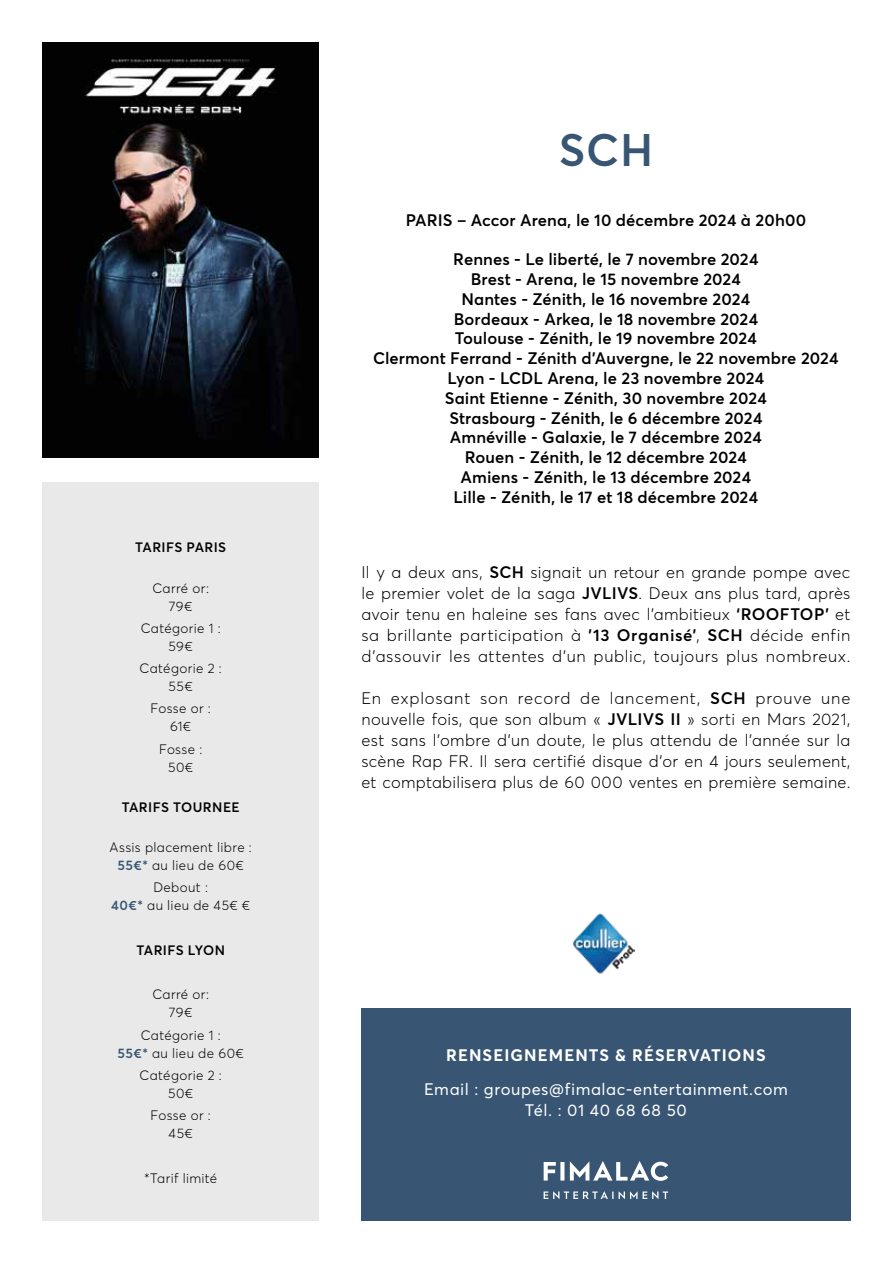
<style>
.page{position:relative;width:893px;height:1263px;background:#fff}
.page>*{position:absolute;margin:0;border:0;box-sizing:border-box;transform-origin:0 0}
.t1{font:600 45px "Averta";color:#385673}
.t2{font:300 16.5px/21px "Averta";letter-spacing:.02em;color:#000100;text-align:justify}
.t3{font:600 16.5px/19.8px "Averta";letter-spacing:.005em;color:#010000;text-align:center}
.t4{font:16.5px/21px "Averta";letter-spacing:.035em;color:#fff;text-align:center}
.t5{font:700 16.5px "Averta";letter-spacing:.065em;color:#fff}
.t6{font:300 13.5px/18px "Averta";letter-spacing:.03em;color:#000100;text-align:center}
.t7{font:600 13.5px "Averta";letter-spacing:.03em;color:#000100}
.s1{font-weight:600;color:#385673}
.s2{font-weight:600}
</style>
<div class="page">
<div style="left:43px;top:482px;width:276px;height:738px;background:#e9e9e9"></div>
<img style="left:43px;top:43px;width:276px;height:414px">
<div style="left:361px;top:1008px;width:489px;height:212px;background:#385673"></div>
<svg style="left:544px;top:1191px;width:124px;height:8px"></svg>
<svg style="left:544px;top:1161px;width:124px;height:20px"></svg>
<img style="left:573px;top:913px;width:61px;height:61px">
<p class="t7" style="left:135px;top:539px;width:93px">TARIFS PARIS</p>
<p class="t6" style="left:152px;top:579px;width:58px">Carré or:<br>79€</p>
<p class="t6" style="left:141px;top:619px;width:82px">Catégorie 1 :<br>59€</p>
<p class="t6" style="left:140px;top:659px;width:84px">Catégorie 2 :<br>55€</p>
<p class="t6" style="left:151px;top:699px;width:62px">Fosse or :<br>61€</p>
<p class="t6" style="left:159px;top:740px;width:45px">Fosse :<br>50€</p>
<p class="t7" style="left:122px;top:798px;width:120px">TARIFS TOURNEE</p>
<p class="t6" style="left:110px;top:838px;width:144px">Assis placement libre :<br><span class="s1">55€*</span> au lieu de 60€</p>
<p class="t6" style="left:111px;top:878px;width:140px">Debout :<br><span class="s1">40€*</span> au lieu de 45€ €</p>
<p class="t7" style="left:136px;top:941px;width:90px">TARIFS LYON</p>
<p class="t6" style="left:152px;top:985px;width:58px">Carré or:<br>79€</p>
<p class="t6" style="left:118px;top:1026px;width:128px">Catégorie 1 :<br><span class="s1">55€*</span> au lieu de 60€</p>
<p class="t6" style="left:140px;top:1066px;width:84px">Catégorie 2 :<br>50€</p>
<p class="t6" style="left:151px;top:1106px;width:62px">Fosse or :<br>45€</p>
<p class="t6" style="left:144px;top:1169px;width:75px">*Tarif limité</p>
<h1 class="t1" style="left:559px;top:122px;width:96px">SCH</h1>
<p class="t3" style="left:406px;top:210px;width:402px">PARIS – Accor Arena, le 10 décembre 2024 à 20h00</p>
<p class="t3" style="left:373px;top:249px;width:467px">Rennes - Le liberté, le 7 novembre 2024<br>Brest - Arena, le 15 novembre 2024<br>Nantes - Zénith, le 16 novembre 2024<br>Bordeaux - Arkea, le 18 novembre 2024<br>Toulouse - Zénith, le 19 novembre 2024<br>Clermont Ferrand - Zénith d’Auvergne, le 22 novembre 2024<br>Lyon - LCDL Arena, le 23 novembre 2024<br>Saint Etienne - Zénith, 30 novembre 2024<br>Strasbourg - Zénith, le 6 décembre 2024<br>Amnéville - Galaxie, le 7 décembre 2024<br>Rouen - Zénith, le 12 décembre 2024<br>Amiens - Zénith, le 13 décembre 2024<br>Lille - Zénith, le 17 et 18 décembre 2024</p>
<p class="t2" style="left:361px;top:561px;width:490px">Il y a deux ans, <span class="s2">SCH</span> signait un retour en grande pompe avec le premier volet de la saga <span class="s2">JVLIVS</span>. Deux ans plus tard, après avoir tenu en haleine ses fans avec l’ambitieux <span class="s2">‘ROOFTOP’</span> et sa brillante participation à <span class="s2">’13 Organisé’</span>, <span class="s2">SCH</span> décide enfin d’assouvir les attentes d’un public, toujours plus nombreux.</p>
<p class="t2" style="left:361px;top:687px;width:490px">En explosant son record de lancement, <span class="s2">SCH</span> prouve une nouvelle fois, que son album « <span class="s2">JVLIVS II</span> » sorti en Mars 2021, est sans l’ombre d’un doute, le plus attendu de l’année sur la scène Rap FR. Il sera certifié disque d’or en 4 jours seulement, et comptabilisera plus de 60 000 ventes en première semaine.</p>
<p class="t5" style="left:446px;top:1045px;width:321px">RENSEIGNEMENTS &amp; RÉSERVATIONS</p>
<p class="t4" style="left:424px;top:1079px;width:365px">Email : groupes@fimalac-entertainment.com<br>Tél. : 01 40 68 68 50</p>
</div>
